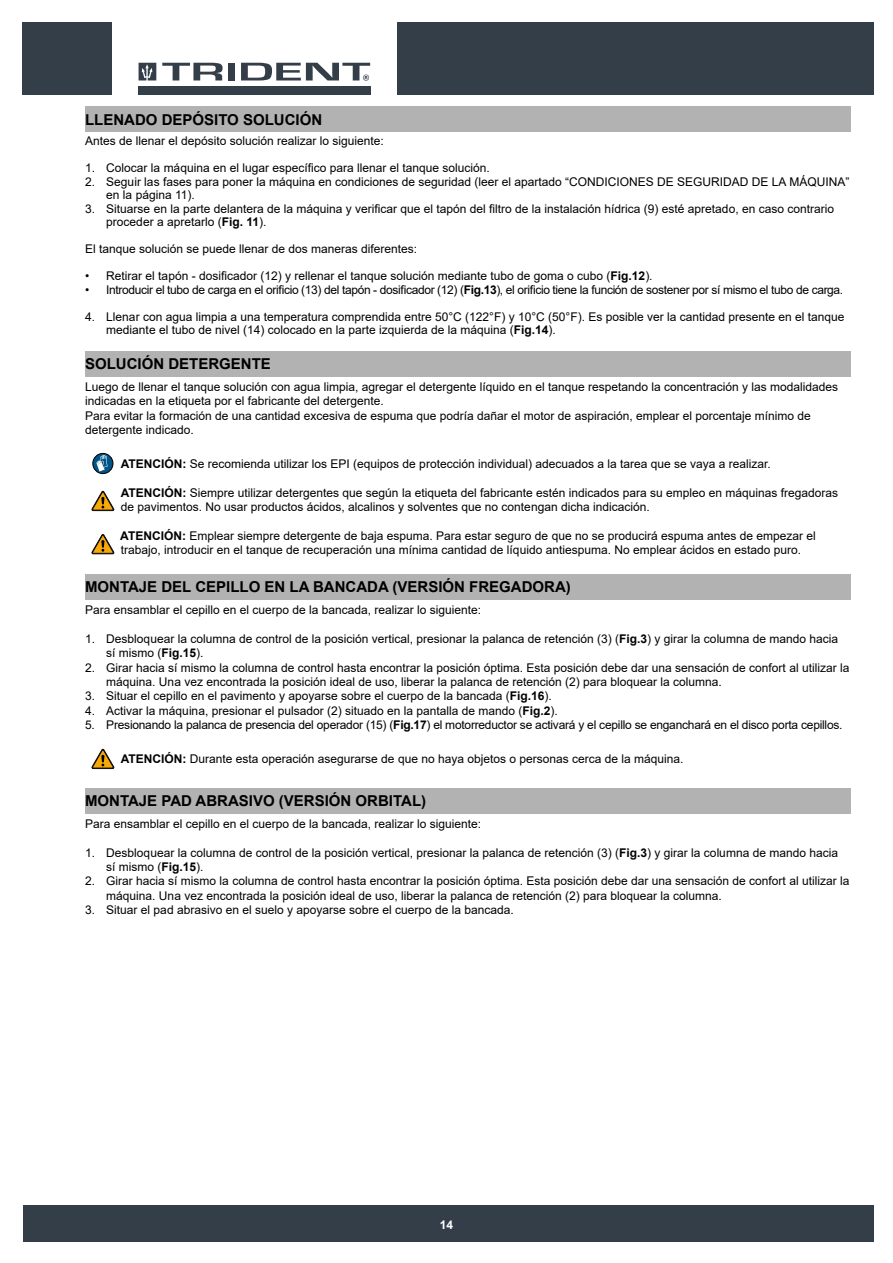
<style>
.page{position:relative;width:893px;height:1263px;background:#fff}
.page>*{position:absolute;margin:0;border:0;box-sizing:border-box;transform-origin:0 0}
.t1{font:700 15px "Arial";color:#000}
.t2{font:12px/14.4px "Arial";color:#000}
.t3{font:12px "Arial";letter-spacing:-.03em;color:#000}
.t4{font:12px "Arial";letter-spacing:-.02em;color:#000}
.t5{font:700 12px "Arial";color:#fff}
.s1{font-weight:700}
</style>
<div class="page">
<div style="left:85px;top:106px;width:765px;height:26px;background:#b3b2b2"></div>
<div style="left:85px;top:351px;width:765px;height:25px;background:#b3b2b2"></div>
<svg style="left:93px;top:453px;width:20px;height:21px"></svg>
<div style="left:92px;top:453px;width:21px;height:21px;border:1px solid #000;border-radius:50%"></div>
<svg style="left:96px;top:455px;width:12px;height:16px"></svg>
<svg style="left:92px;top:490px;width:23px;height:21px"></svg>
<svg style="left:92px;top:534px;width:23px;height:21px"></svg>
<div style="left:85px;top:574px;width:765px;height:26px;background:#b3b2b2"></div>
<svg style="left:92px;top:748px;width:23px;height:21px"></svg>
<div style="left:85px;top:788px;width:765px;height:25px;background:#b3b2b2"></div>
<div style="left:23px;top:1205px;width:850px;height:37px;background:#343e48"></div>
<div style="left:397px;top:22px;width:476px;height:73px;background:#343e48"></div>
<svg style="left:162px;top:63px;width:61px;height:17px"></svg>
<div style="left:228px;top:63px;width:7px;height:17px;background:#343e48"></div>
<div style="left:138px;top:86px;width:233px;height:9px;background:#343e48"></div>
<svg style="left:139px;top:63px;width:17px;height:17px"></svg>
<svg style="left:241px;top:63px;width:129px;height:18px"></svg>
<div style="left:22px;top:22px;width:90px;height:73px;background:#343e48"></div>
<p class="t1" style="left:85px;top:109px;width:239px">LLENADO DEPÓSITO SOLUCIÓN</p>
<p class="t2" style="left:85px;top:134px;width:300px">Antes de llenar el depósito solución realizar lo siguiente:</p>
<p class="t2" style="left:85px;top:161px;width:406px">1. Colocar la máquina en el lugar específico para llenar el tanque solución.</p>
<p class="t2" style="left:106px;top:175px;width:745px;line-height:13.5px;text-indent:-21px">2. Seguir las fases para poner la máquina en condiciones de seguridad (leer el apartado “CONDICIONES DE SEGURIDAD DE LA MÁQUINA” en la página 11).</p>
<p class="t2" style="left:106px;top:202px;width:729px;line-height:13.5px;text-indent:-21px">3. Situarse en la parte delantera de la máquina y verificar que el tapón del filtro de la instalación hídrica (9) esté apretado, en caso contrario proceder a apretarlo (<span class="s1">Fig. 11</span>).</p>
<p class="t2" style="left:85px;top:242px;width:334px">El tanque solución se puede llenar de dos maneras diferentes:</p>
<p class="t2" style="left:85px;top:269px;width:569px">• Retirar el tapón - dosificador (12) y rellenar el tanque solución mediante tubo de goma o cubo (<span class="s1">Fig.12</span>).</p>
<p class="t3" style="left:85px;top:281px;width:760px">• Introducir el tubo de carga en el orificio (13) del tapón - dosificador (12) (<span class="s1">Fig.13</span>), el orificio tiene la función de sostener por sí mismo el tubo de carga.</p>
<p class="t2" style="left:106px;top:310px;width:740px;line-height:13.5px;text-indent:-21px">4. Llenar con agua limpia a una temperatura comprendida entre 50°C (122°F) y 10°C (50°F). Es posible ver la cantidad presente en el tanque mediante el tubo de nivel (14) colocado en la parte izquierda de la máquina (<span class="s1">Fig.14</span>).</p>
<p class="t1" style="left:85px;top:353px;width:187px">SOLUCIÓN DETERGENTE</p>
<p class="t2" style="left:85px;top:379px;width:755px">Luego de llenar el tanque solución con agua limpia, agregar el detergente líquido en el tanque respetando la concentración y las modalidades indicadas en la etiqueta por el fabricante del detergente.<br>Para evitar la formación de una cantidad excesiva de espuma que podría dañar el motor de aspiración, emplear el porcentaje mínimo de detergente indicado.</p>
<p class="t2" style="left:121px;top:456px;width:652px"><span class="s1">ATENCIÓN:</span> Se recomienda utilizar los EPI (equipos de protección individual) adecuados a la tarea que se vaya a realizar.</p>
<p class="t2" style="left:121px;top:485px;width:719px"><span class="s1">ATENCIÓN:</span> Siempre utilizar detergentes que según la etiqueta del fabricante estén indicados para su empleo en máquinas fregadoras de pavimentos. No usar productos ácidos, alcalinos y solventes que no contengan dicha indicación.</p>
<p class="t2" style="left:120px;top:528px;width:697px"><span class="s1">ATENCIÓN:</span> Emplear siempre detergente de baja espuma. Para estar seguro de que no se producirá espuma antes de empezar el trabajo, introducir en el tanque de recuperación una mínima cantidad de líquido antiespuma. No emplear ácidos en estado puro.</p>
<p class="t1" style="left:85px;top:576px;width:487px">MONTAJE DEL CEPILLO EN LA BANCADA (VERSIÓN FREGADORA)</p>
<p class="t2" style="left:85px;top:602px;width:398px">Para ensamblar el cepillo en el cuerpo de la bancada, realizar lo siguiente:</p>
<p class="t2" style="left:106px;top:631px;width:733px;text-indent:-21px">1. Desbloquear la columna de control de la posición vertical, presionar la palanca de retención (3) (<span class="s1">Fig.3</span>) y girar la columna de mando hacia sí mismo (<span class="s1">Fig.15</span>).</p>
<p class="t2" style="left:106px;top:660px;width:744px;text-indent:-21px">2. Girar hacia sí mismo la columna de control hasta encontrar la posición óptima. Esta posición debe dar una sensación de confort al utilizar la máquina. Una vez encontrada la posición ideal de uso, liberar la palanca de retención (2) para bloquear la columna.</p>
<p class="t2" style="left:85px;top:689px;width:468px">3. Situar el cepillo en el pavimento y apoyarse sobre el cuerpo de la bancada (<span class="s1">Fig.16</span>).</p>
<p class="t2" style="left:85px;top:703px;width:474px">4. Activar la máquina, presionar el pulsador (2) situado en la pantalla de mando (<span class="s1">Fig.2</span>).</p>
<p class="t4" style="left:85px;top:717px;width:759px">5. Presionando la palanca de presencia del operador (15) (<span class="s1">Fig.17</span>) el motorreductor se activará y el cepillo se enganchará en el disco porta cepillos.</p>
<p class="t2" style="left:121px;top:751px;width:564px"><span class="s1">ATENCIÓN:</span> Durante esta operación asegurarse de que no haya objetos o personas cerca de la máquina.</p>
<p class="t1" style="left:85px;top:790px;width:343px">MONTAJE PAD ABRASIVO (VERSIÓN ORBITAL)</p>
<p class="t2" style="left:85px;top:816px;width:398px">Para ensamblar el cepillo en el cuerpo de la bancada, realizar lo siguiente:</p>
<p class="t2" style="left:106px;top:845px;width:733px;text-indent:-21px">1. Desbloquear la columna de control de la posición vertical, presionar la palanca de retención (3) (<span class="s1">Fig.3</span>) y girar la columna de mando hacia sí mismo (<span class="s1">Fig.15</span>).</p>
<p class="t2" style="left:106px;top:874px;width:744px;text-indent:-21px">2. Girar hacia sí mismo la columna de control hasta encontrar la posición óptima. Esta posición debe dar una sensación de confort al utilizar la máquina. Una vez encontrada la posición ideal de uso, liberar la palanca de retención (2) para bloquear la columna.</p>
<p class="t2" style="left:85px;top:902px;width:430px">3. Situar el pad abrasivo en el suelo y apoyarse sobre el cuerpo de la bancada.</p>
<p class="t5" style="left:440px;top:1216px;width:15px">14</p>
</div>
